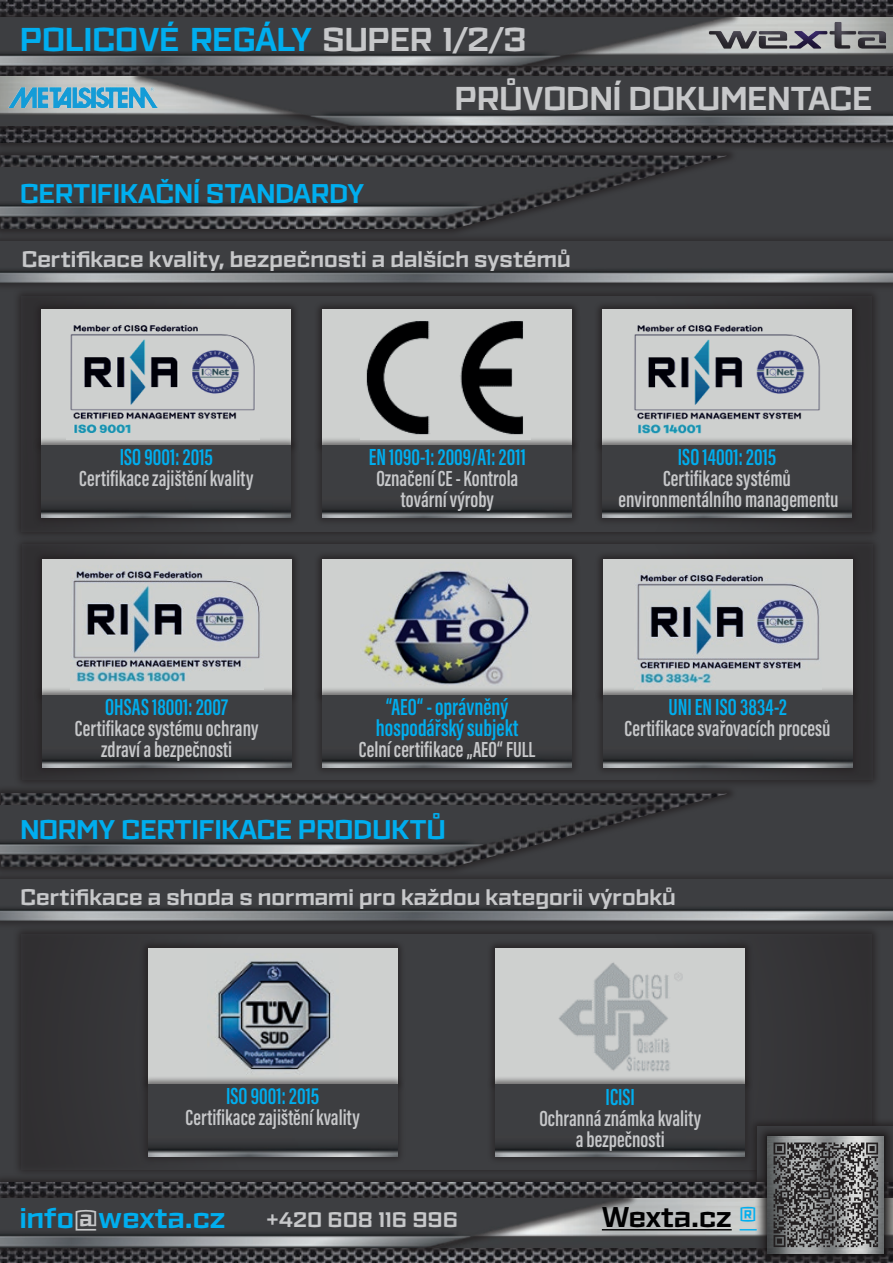
<style>
.page{position:relative;width:893px;height:1263px;background:#fff}
.page>*{position:absolute;margin:0;border:0;box-sizing:border-box;transform-origin:0 0}
.t1{font:700 33px "Ironstrike";color:#00aeef}
.t2{font:700 33px "Ironstrike";color:#c7c8ca}
.t3{font:700 28.5px "Ironstrike";color:#00aeef}
.t4{font:700 28.5px "Ironstrike";color:#000001}
.t5{font:700 27px "Ironstrike";color:#00aeef}
.t6{font:600 24px/21px "Acumin Pro Extra Cond";color:#00aeef;text-align:center}
.t7{font:600 22.5px/21px "Acumin Pro Extra Cond";color:#c7c8ca;text-align:center}
.t8{font:700 22.5px "Ironstrike";color:#c7c8ca}
.t9{font:700 21px "Ironstrike";letter-spacing:.025em;color:#c7c8ca}
.s1{color:#c7c8ca}
.s2{color:#00aeef}
</style>
<div class="page">
<div style="left:0;top:152px;width:893px;height:1021px;background:#3d3e41"></div>
<div style="left:13px;top:536px;width:869px;height:253px;background:#333235"></div>
<div style="left:238px;top:545px;width:420px;height:235px;background:#3d3e41"></div>
<div style="left:314px;top:550px;width:267px;height:154px;background:#231f20;opacity:.75"></div>
<div style="left:323px;top:559px;width:249px;height:128px;background:#ced0cf"></div>
<img style="left:360px;top:562px;width:171px;height:125px">
<div style="left:13px;top:925px;width:868px;height:254px;background:#343336"></div>
<div style="left:238px;top:934px;width:419px;height:235px;background:#3d3e41"></div>
<div style="left:487px;top:939px;width:267px;height:154px;background:#231f20;opacity:.75"></div>
<div style="left:496px;top:948px;width:249px;height:127px;background:#ced0cf"></div>
<div style="left:13px;top:287px;width:868px;height:254px;background:#373739"></div>
<div style="left:139px;top:939px;width:267px;height:154px;background:#231f20;opacity:.75"></div>
<div style="left:148px;top:948px;width:249px;height:127px;background:#ced0cf"></div>
<svg style="left:0;top:152px;width:728px;height:81px;background:#38383b"></svg>
<div style="left:0;top:159px;width:663px;height:66px;background:#231f20;opacity:.56"></div>
<img style="left:0;top:168px;width:661px;height:49px">
<div style="left:0;top:0;width:893px;height:152px;background:#231f20;opacity:.75"></div>
<img style="left:0;top:0;width:893px;height:142px">
<div style="left:749px;top:1118px;width:144px;height:145px;background:#312f31"></div>
<div style="left:0;top:1173px;width:893px;height:90px;background:#353538"></div>
<img style="left:0;top:1182px;width:740px;height:81px">
<div style="left:400px;top:8px;width:493px;height:67px;background:#231f20;opacity:.75"></div>
<img style="left:790px;top:17px;width:103px;height:49px">
<div style="left:687px;top:19px;width:205px;height:36px;background:#231f20;opacity:.75"></div>
<div style="left:0;top:8px;width:741px;height:67px;background:#231f20;opacity:.75"></div>
<img style="left:1px;top:17px;width:789px;height:49px">
<div style="left:0;top:68px;width:494px;height:67px;background:#231f20;opacity:.75"></div>
<img style="left:1px;top:77px;width:80px;height:49px">
<div style="left:129px;top:68px;width:764px;height:67px;background:#231f20;opacity:.75"></div>
<img style="left:81px;top:77px;width:812px;height:49px">
<div style="left:400px;top:1189px;width:493px;height:67px;background:#231f20;opacity:.75"></div>
<img style="left:700px;top:1198px;width:40px;height:49px">
<div style="left:0;top:1189px;width:639px;height:67px;background:#231f20;opacity:.75"></div>
<img style="left:1px;top:1198px;width:699px;height:49px">
<div style="left:754px;top:1123px;width:139px;height:140px;background:#231f20;opacity:.75"></div>
<hr style="left:602px;top:1229px;width:130px;height:1px;background:#000001">
<svg style="left:740px;top:1127px;width:153px;height:136px"></svg>
<div style="left:0;top:233px;width:893px;height:58px;background:#231f20;opacity:.56"></div>
<img style="left:0;top:271px;width:893px;height:12px">
<div style="left:0;top:784px;width:738px;height:92px;background:#38383b"></div>
<svg style="left:0;top:789px;width:729px;height:82px"></svg>
<div style="left:0;top:797px;width:664px;height:66px;background:#231f20;opacity:.56"></div>
<img style="left:1px;top:806px;width:661px;height:48px">
<div style="left:0;top:871px;width:893px;height:58px;background:#231f20;opacity:.56"></div>
<img style="left:0;top:909px;width:893px;height:12px">
<img style="left:207px;top:953px;width:131px;height:122px">
<div style="left:139px;top:1075px;width:267px;height:90px;background:#231f20;opacity:.56"></div>
<img style="left:148px;top:1084px;width:249px;height:72px">
<img style="left:554px;top:953px;width:132px;height:122px">
<div style="left:487px;top:1075px;width:267px;height:90px;background:#231f20;opacity:.56"></div>
<img style="left:496px;top:1084px;width:249px;height:72px">
<div style="left:314px;top:687px;width:267px;height:89px;background:#231f20;opacity:.56"></div>
<img style="left:323px;top:695px;width:249px;height:72px">
<div style="left:594px;top:550px;width:267px;height:154px;background:#231f20;opacity:.75"></div>
<div style="left:603px;top:559px;width:249px;height:128px;background:#ced0cf"></div>
<div style="left:33px;top:550px;width:267px;height:154px;background:#231f20;opacity:.75"></div>
<div style="left:42px;top:559px;width:249px;height:128px;background:#ced0cf"></div>
<div style="left:594px;top:687px;width:267px;height:89px;background:#231f20;opacity:.56"></div>
<div style="left:33px;top:687px;width:267px;height:89px;background:#231f20;opacity:.56"></div>
<img style="left:634px;top:565px;width:187px;height:125px">
<img style="left:70px;top:565px;width:193px;height:125px">
<div style="left:314px;top:301px;width:267px;height:154px;background:#231f20;opacity:.75"></div>
<div style="left:323px;top:310px;width:249px;height:127px;background:#ced0cf"></div>
<div style="left:314px;top:437px;width:267px;height:90px;background:#231f20;opacity:.56"></div>
<div style="left:594px;top:301px;width:266px;height:154px;background:#231f20;opacity:.75"></div>
<div style="left:603px;top:310px;width:248px;height:127px;background:#ced0cf"></div>
<div style="left:33px;top:301px;width:267px;height:154px;background:#231f20;opacity:.75"></div>
<div style="left:42px;top:310px;width:249px;height:127px;background:#ced0cf"></div>
<div style="left:33px;top:437px;width:267px;height:90px;background:#231f20;opacity:.56"></div>
<div style="left:594px;top:437px;width:266px;height:90px;background:#231f20;opacity:.56"></div>
<img style="left:67px;top:316px;width:193px;height:124px">
<img style="left:360px;top:315px;width:171px;height:125px">
<img style="left:630px;top:318px;width:193px;height:119px">
<img style="left:9px;top:88px;width:149px;height:20px">
<h1 class="t1" style="left:20px;top:19px;width:508px">POLICOVÉ REGÁLY <span class="s1">SUPER 1/2/3</span></h1>
<p class="t5" style="left:20px;top:177px;width:346px">CERTIFIKAČNÍ STANDARDY</p>
<h1 class="t2" style="left:455px;top:78px;width:419px">PRŮVODNÍ DOKUMENTACE</h1>
<p class="t8" style="left:22px;top:245px;width:550px">Certifikace kvality, bezpečnosti a dalších systémů</p>
<p class="t6" style="left:120px;top:447px;width:95px">ISO 9001: 2015</p>
<p class="t7" style="left:79px;top:468px;width:176px">Certifikace zajištění kvality</p>
<p class="t6" style="left:369px;top:447px;width:159px">EN 1090-1: 2009/A1: 2011</p>
<p class="t7" style="left:376px;top:468px;width:143px">Označení CE - Kontrola tovární výroby</p>
<p class="t6" style="left:678px;top:447px;width:100px">ISO 14001: 2015</p>
<p class="t7" style="left:619px;top:468px;width:221px">Certifikace systémů environmentálního managementu</p>
<p class="t6" style="left:105px;top:696px;width:125px">OHSAS 18001: 2007</p>
<p class="t7" style="left:75px;top:718px;width:185px">Certifikace systému ochrany zdraví a bezpečnosti</p>
<p class="t6" style="left:376px;top:696px;width:144px">“AEO“ - oprávněný hospodářský subjekt</p>
<p class="t7" style="left:359px;top:739px;width:178px">Celní certifikace „AEO“ FULL</p>
<p class="t5" style="left:20px;top:813px;width:427px">NORMY CERTIFIKACE PRODUKTŮ</p>
<p class="t6" style="left:668px;top:696px;width:120px">UNI EN ISO 3834-2</p>
<p class="t7" style="left:624px;top:718px;width:208px">Certifikace svařovacích procesů</p>
<p class="t8" style="left:21px;top:883px;width:657px">Certifikace a shoda s normami pro každou kategorii výrobků</p>
<p class="t6" style="left:226px;top:1085px;width:95px">ISO 9001: 2015</p>
<p class="t7" style="left:186px;top:1107px;width:176px">Certifikace zajištění kvality</p>
<p class="t6" style="left:606px;top:1086px;width:31px">ICISI</p>
<p class="t7" style="left:539px;top:1107px;width:163px">Ochranná známka kvality a bezpečnosti</p>
<p class="t3" style="left:20px;top:1200px;width:207px">info<span class="s1">@</span>wexta.cz</p>
<p class="t9" style="left:267px;top:1206px;width:193px">+420 608 116 996</p>
<p class="t4" style="left:602px;top:1199px;width:156px">Wexta.cz <span class="s2">®</span></p>
</div>
